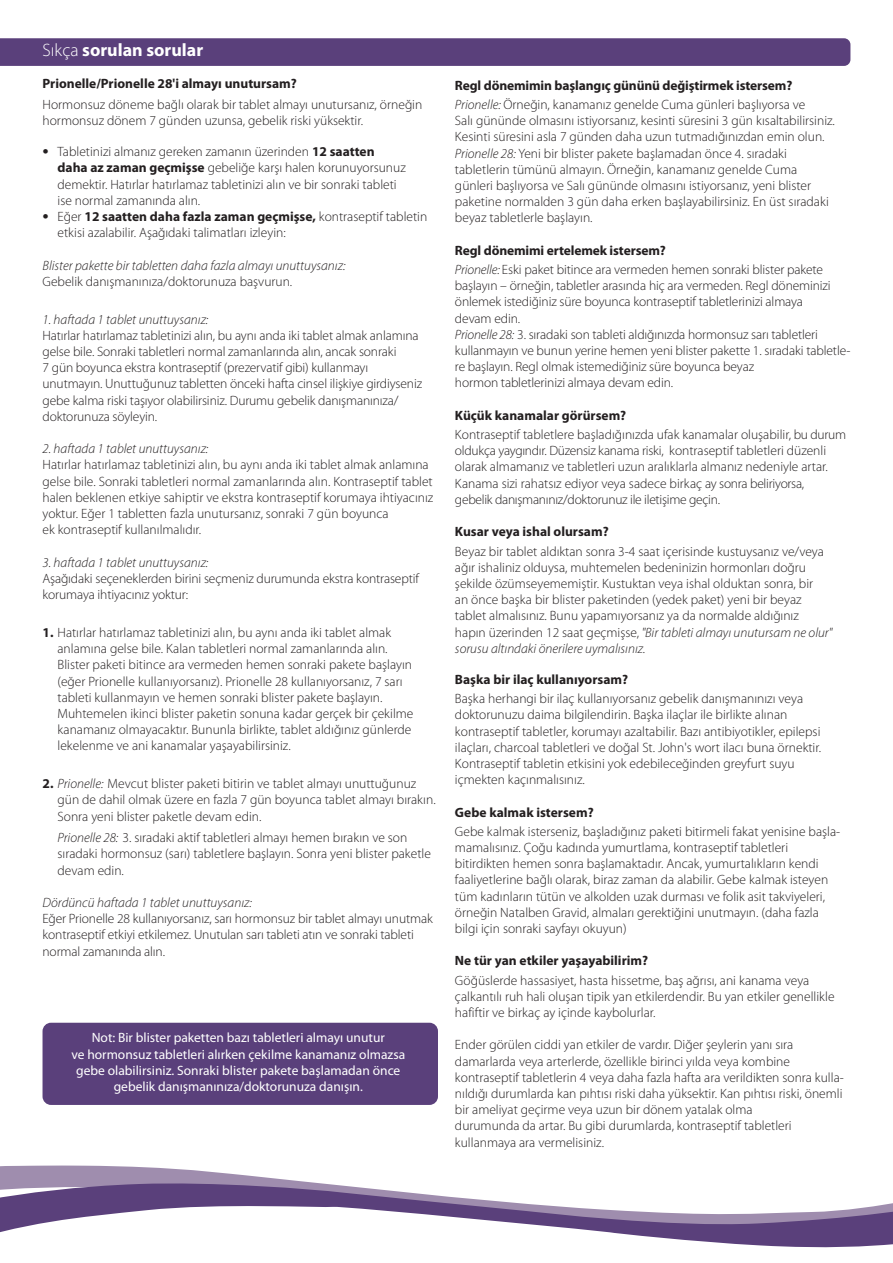
<style>
.page{position:relative;width:893px;height:1263px;background:#fff}
.page>*{position:absolute;margin:0;border:0;box-sizing:border-box;transform-origin:0 0}
.t1{font:700 18px "Myriad Pro";color:#fff}
.t2{font:300 13.5px/16.2px "Myriad Pro";color:#231f20}
.t3{font:700 13.5px/19.2px "Myriad Pro";color:#231f20}
.t4{font:13.5px/16.2px "Myriad Pro";color:#fff;text-align:center}
.t5{font:italic 300 13.5px "Myriad Pro";color:#231f20}
.s1{font-weight:300}
.s2{font-size:25.5px}
.s3{font-weight:700}
.s4{font-style:italic}
.s5{font-weight:300;font-style:italic}
</style>
<div class="page">
<svg style="left:0;top:38px;width:850px;height:28px;background:#5c427c"></svg>
<div style="left:43px;top:1023px;width:395px;height:82px;background:#5a407b;border-radius:9px"></div>
<svg style="left:0;top:1165px;width:242px;height:10px;fill:#9f8dae"></svg>
<svg style="left:0;top:1175px;width:893px;height:73px"></svg>
<h1 class="t1" style="left:43px;top:38px;width:162px"><span class="s1">Sıkça</span> sorulan sorular</h1>
<p class="t3" style="left:43px;top:74px;width:256px">Prionelle/Prionelle 28'i almayı unutursam?</p>
<p class="t2" style="left:43px;top:96px;width:381px">Hormonsuz döneme bağlı olarak bir tablet almayı unutursanız, örneğin hormonsuz dönem 7 günden uzunsa, gebelik riski yüksektir.</p>
<p class="t2" style="left:58px;top:143px;width:350px;text-indent:-15px"><span class="s2">•</span> Tabletinizi almanız gereken zamanın üzerinden <span class="s3">12 saatten daha az zaman geçmişse</span> gebeliğe karşı halen korunuyorsunuz demektir. Hatırlar hatırlamaz tabletinizi alın ve bir sonraki tableti ise normal zamanında alın.</p>
<p class="t2" style="left:58px;top:208px;width:371px;text-indent:-15px"><span class="s2">•</span> Eğer <span class="s3">12 saatten daha fazla zaman geçmişse,</span> kontraseptif tabletin etkisi azalabilir. Aşağıdaki talimatları izleyin:</p>
<p class="t5" style="left:43px;top:257px;width:304px">Blister pakette bir tabletten daha fazla almayı unuttuysanız:</p>
<p class="t2" style="left:43px;top:273px;width:251px">Gebelik danışmanınıza/doktorunuza başvurun.</p>
<p class="t5" style="left:43px;top:311px;width:167px">1. haftada 1 tablet unuttuysanız:</p>
<p class="t2" style="left:43px;top:327px;width:381px">Hatırlar hatırlamaz tabletinizi alın, bu aynı anda iki tablet almak anlamına gelse bile. Sonraki tabletleri normal zamanlarında alın, ancak sonraki<br>7 gün boyunca ekstra kontraseptif (prezervatif gibi) kullanmayı unutmayın. Unuttuğunuz tabletten önceki hafta cinsel ilişkiye girdiyseniz gebe kalma riski taşıyor olabilirsiniz. Durumu gebelik danışmanınıza/ doktorunuza söyleyin.</p>
<p class="t5" style="left:43px;top:441px;width:167px">2. haftada 1 tablet unuttuysanız:</p>
<p class="t2" style="left:43px;top:457px;width:392px">Hatırlar hatırlamaz tabletinizi alın, bu aynı anda iki tablet almak anlamına gelse bile. Sonraki tabletleri normal zamanlarında alın. Kontraseptif tablet halen beklenen etkiye sahiptir ve ekstra kontraseptif korumaya ihtiyacınız yoktur. Eğer 1 tabletten fazla unutursanız, sonraki 7 gün boyunca<br>ek kontraseptif kullanılmalıdır.</p>
<p class="t5" style="left:43px;top:554px;width:167px">3. haftada 1 tablet unuttuysanız:</p>
<p class="t2" style="left:43px;top:570px;width:378px">Aşağıdaki seçeneklerden birini seçmeniz durumunda ekstra kontraseptif korumaya ihtiyacınız yoktur:</p>
<p class="t2" style="left:58px;top:624px;width:357px;text-indent:-15px"><span class="s3">1.</span> Hatırlar hatırlamaz tabletinizi alın, bu aynı anda iki tablet almak anlamına gelse bile. Kalan tabletleri normal zamanlarında alın.<br>Blister paketi bitince ara vermeden hemen sonraki pakete başlayın (eğer Prionelle kullanıyorsanız). Prionelle 28 kullanıyorsanız, 7 sarı tableti kullanmayın ve hemen sonraki blister pakete başlayın.<br>Muhtemelen ikinci blister paketin sonuna kadar gerçek bir çekilme kanamanız olmayacaktır. Bununla birlikte, tablet aldığınız günlerde lekelenme ve ani kanamalar yaşayabilirsiniz.</p>
<p class="t2" style="left:58px;top:775px;width:380px;text-indent:-15px"><span class="s3">2.</span> <span class="s4">Prionelle:</span> Mevcut blister paketi bitirin ve tablet almayı unuttuğunuz gün de dahil olmak üzere en fazla 7 gün boyunca tablet almayı bırakın.<br>Sonra yeni blister paketle devam edin.</p>
<p class="t2" style="left:58px;top:829px;width:375px"><span class="s4">Prionelle 28:</span> 3. sıradaki aktif tabletleri almayı hemen bırakın ve son sıradaki hormonsuz (sarı) tabletlere başlayın. Sonra yeni blister paketle devam edin.</p>
<p class="t5" style="left:43px;top:894px;width:211px">Dördüncü haftada 1 tablet unuttuysanız:</p>
<p class="t2" style="left:43px;top:910px;width:392px">Eğer Prionelle 28 kullanıyorsanız, sarı hormonsuz bir tablet almayı unutmak kontraseptif etkiyi etkilemez. Unutulan sarı tableti atın ve sonraki tableti normal zamanında alın.</p>
<p class="t4" style="left:71px;top:1029px;width:335px">Not: Bir blister paketten bazı tabletleri almayı unutur<br>ve hormonsuz tabletleri alırken çekilme kanamanız olmazsa gebe olabilirsiniz. Sonraki blister pakete başlamadan önce gebelik danışmanınıza/doktorunuza danışın.</p>
<p class="t3" style="left:455px;top:75px;width:352px">Regl dönemimin başlangıç gününü değiştirmek istersem?<br><span class="s5">Prionelle:</span> <span class="s1">Örneğin, kanamanız genelde Cuma günleri başlıyorsa ve</span></p>
<p class="t2" style="left:455px;top:113px;width:381px">Salı gününde olmasını istiyorsanız, kesinti süresini 3 gün kısaltabilirsiniz.<br>Kesinti süresini asla 7 günden daha uzun tutmadığınızdan emin olun.<br><span class="s4">Prionelle 28:</span> Yeni bir blister pakete başlamadan önce 4. sıradaki tabletlerin tümünü almayın. Örneğin, kanamanız genelde Cuma günleri başlıyorsa ve Salı gününde olmasını istiyorsanız, yeni blister paketine normalden 3 gün daha erken başlayabilirsiniz. En üst sıradaki beyaz tabletlerle başlayın.</p>
<p class="t2" style="left:455px;top:241px;width:370px;line-height:19.2px"><span class="s3">Regl dönemimi ertelemek istersem?<br></span><span class="s4">Prionelle:</span> Eski paket bitince ara vermeden hemen sonraki blister pakete</p>
<p class="t2" style="left:455px;top:278px;width:397px">başlayın – örneğin, tabletler arasında hiç ara vermeden. Regl döneminizi önlemek istediğiniz süre boyunca kontraseptif tabletlerinizi almaya<br>devam edin.<br><span class="s4">Prionelle 28:</span> 3. sıradaki son tableti aldığınızda hormonsuz sarı tabletleri kullanmayın ve bunun yerine hemen yeni blister pakette 1. sıradaki tabletle&shy;re başlayın. Regl olmak istemediğiniz süre boyunca beyaz<br>hormon tabletlerinizi almaya devam edin.</p>
<p class="t3" style="left:455px;top:405px;width:173px">Küçük kanamalar görürsem?</p>
<p class="t2" style="left:455px;top:426px;width:393px">Kontraseptif tabletlere başladığınızda ufak kanamalar oluşabilir, bu durum oldukça yaygındır. Düzensiz kanama riski, kontraseptif tabletleri düzenli olarak almamanız ve tabletleri uzun aralıklarla almanız nedeniyle artar.<br>Kanama sizi rahatsız ediyor veya sadece birkaç ay sonra beliriyorsa,<br>gebelik danışmanınız/doktorunuz ile iletişime geçin.</p>
<p class="t3" style="left:455px;top:522px;width:155px">Kusar veya ishal olursam?</p>
<p class="t2" style="left:455px;top:543px;width:379px">Beyaz bir tablet aldıktan sonra 3-4 saat içerisinde kustuysanız ve/veya ağır ishaliniz olduysa, muhtemelen bedeninizin hormonları doğru şekilde özümseyememiştir. Kustuktan veya ishal olduktan sonra, bir<br>an önce başka bir blister paketinden (yedek paket) yeni bir beyaz tablet almalısınız. Bunu yapamıyorsanız ya da normalde aldığınız hapın üzerinden 12 saat geçmişse, <span class="s4">"Bir tableti almayı unutursam ne olur" sorusu altındaki önerilere uymalısınız.</span></p>
<p class="t3" style="left:455px;top:669px;width:175px">Başka bir ilaç kullanıyorsam?</p>
<p class="t2" style="left:455px;top:690px;width:368px">Başka herhangi bir ilaç kullanıyorsanız gebelik danışmanınızı veya doktorunuzu daima bilgilendirin. Başka ilaçlar ile birlikte alınan kontraseptif tabletler, korumayı azaltabilir. Bazı antibiyotikler, epilepsi ilaçları, charcoal tabletleri ve doğal St. John's wort ilacı buna örnektir.<br>Kontraseptif tabletin etkisini yok edebileceğinden greyfurt suyu içmekten kaçınmalısınız.</p>
<p class="t3" style="left:455px;top:802px;width:140px">Gebe kalmak istersem?</p>
<p class="t2" style="left:455px;top:823px;width:387px">Gebe kalmak isterseniz, başladığınız paketi bitirmeli fakat yenisine başla&shy;mamalısınız. Çoğu kadında yumurtlama, kontraseptif tabletleri bitirdikten hemen sonra başlamaktadır. Ancak, yumurtalıkların kendi faaliyetlerine bağlı olarak, biraz zaman da alabilir. Gebe kalmak isteyen tüm kadınların tütün ve alkolden uzak durması ve folik asit takviyeleri, örneğin Natalben Gravid, almaları gerektiğini unutmayın. (daha fazla bilgi için sonraki sayfayı okuyun)</p>
<p class="t3" style="left:455px;top:951px;width:195px">Ne tür yan etkiler yaşayabilirim?</p>
<p class="t2" style="left:455px;top:972px;width:381px">Göğüslerde hassasiyet, hasta hissetme, baş ağrısı, ani kanama veya çalkantılı ruh hali oluşan tipik yan etkilerdendir. Bu yan etkiler genellikle hafiftir ve birkaç ay içinde kaybolurlar.</p>
<p class="t2" style="left:455px;top:1036px;width:390px">Ender görülen ciddi yan etkiler de vardır. Diğer şeylerin yanı sıra damarlarda veya arterlerde, özellikle birinci yılda veya kombine kontraseptif tabletlerin 4 veya daha fazla hafta ara verildikten sonra kulla&shy;nıldığı durumlarda kan pıhtısı riski daha yüksektir. Kan pıhtısı riski, önemli bir ameliyat geçirme veya uzun bir dönem yatalak olma<br>durumunda da artar. Bu gibi durumlarda, kontraseptif tabletleri kullanmaya ara vermelisiniz.</p>
</div>
